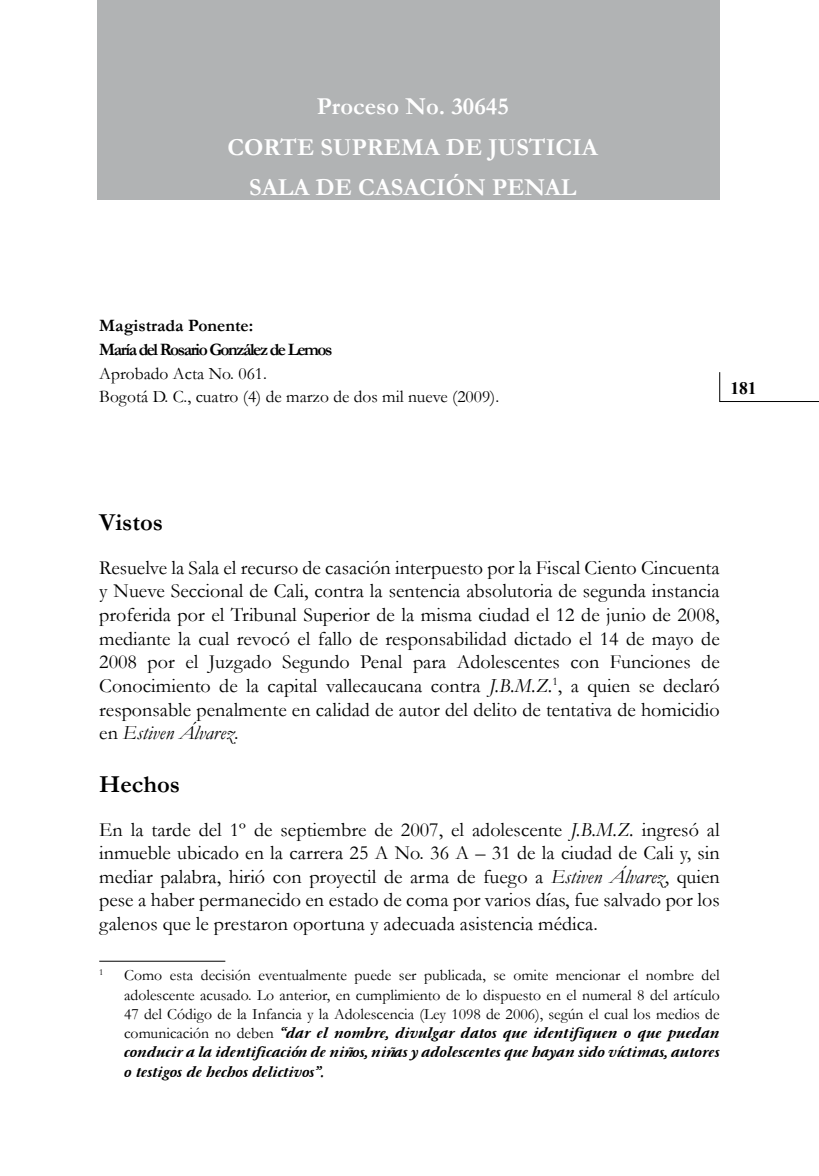
<style>
.page{position:relative;width:819px;height:1176px;background:#fff}
.page>*{position:absolute;margin:0;border:0;box-sizing:border-box;transform-origin:0 0}
.t1{font:700 24.5px/40.2px "Garamond";color:#fff;text-align:center}
.t2{font:700 24.5px "Garamond";color:#000}
.t3{font:20.12px/23.6px "Garamond";color:#000;text-align:justify}
.t4{font:17.5px/23.6px "Garamond";color:#000}
.t5{font:700 17.5px/23.6px "Garamond";letter-spacing:-.085em;color:#000}
.t6{font:700 17.5px "Times New Roman";color:#000}
.t7{font:15.75px/19.2px "Garamond";color:#000;text-align:justify}
.t8{font:9.1px "Garamond";color:#000}
.s1{font-style:italic}
.s2{font-weight:700;font-style:italic}
</style>
<div class="page">
<div style="left:98px;top:0;width:621px;height:199px;background:#b1b3b4"></div>
<svg style="left:719px;top:372px;width:100px;height:30px"></svg>
<hr style="left:99px;top:961px;width:126px;height:1px;background:#000">
<p class="t1" style="left:228px;top:87px;width:372px">Proceso No. 30645<br>CORTE SUPREMA DE JUSTICIA<br>SALA DE CASACIÓN PENAL</p>
<p class="t5" style="left:99px;top:314px;width:234px">Magistrada Ponente:<br>María del Rosario González de Lemos</p>
<p class="t4" style="left:99px;top:361px;width:401px">Aprobado Acta No. 061.<br>Bogotá D. C., cuatro (4) de marzo de dos mil nueve (2009).</p>
<p class="t6" style="left:730px;top:375px;width:28px">181</p>
<p class="t2" style="left:99px;top:506px;width:65px">Vistos</p>
<p class="t3" style="left:99px;top:555px;width:622px">Resuelve la Sala el recurso de casación interpuesto por la Fiscal Ciento Cincuenta y Nueve Seccional de Cali, contra la sentencia absolutoria de segunda instancia proferida por el Tribunal Superior de la misma ciudad el 12 de junio de 2008, mediante la cual revocó el fallo de responsabilidad dictado el 14 de mayo de 2008 por el Juzgado Segundo Penal para Adolescentes con Funciones de Conocimiento de la capital vallecaucana contra <span class="s1">J.B.M.Z.</span><sup>1</sup>, a quien se declaró responsable penalmente en calidad de autor del delito de tentativa de homicidio en <span class="s1">Estiven Álvarez</span>.</p>
<p class="t2" style="left:99px;top:767px;width:82px">Hechos</p>
<p class="t3" style="left:99px;top:817px;width:622px">En la tarde del 1º de septiembre de 2007, el adolescente <span class="s1">J.B.M.Z.</span> ingresó al inmueble ubicado en la carrera 25 A No. 36 A – 31 de la ciudad de Cali y, sin mediar palabra, hirió con proyectil de arma de fuego a <span class="s1">Estiven Álvarez</span>, quien pese a haber permanecido en estado de coma por varios días, fue salvado por los galenos que le prestaron oportuna y adecuada asistencia médica.</p>
<p class="t8" style="left:99px;top:966px;width:6px">1</p>
<p class="t7" style="left:124px;top:965px;width:597px">Como esta decisión eventualmente puede ser publicada, se omite mencionar el nombre del adolescente acusado. Lo anterior, en cumplimiento de lo dispuesto en el numeral 8 del artículo 47 del Código de la Infancia y la Adolescencia (Ley 1098 de 2006), según el cual los medios de comunicación no deben <span class="s2">“dar el nombre, divulgar datos que identifiquen o que puedan conducir a la identificación de niños, niñas y adolescentes que hayan sido víctimas, autores o testigos de hechos delictivos”.</span></p>
</div>
